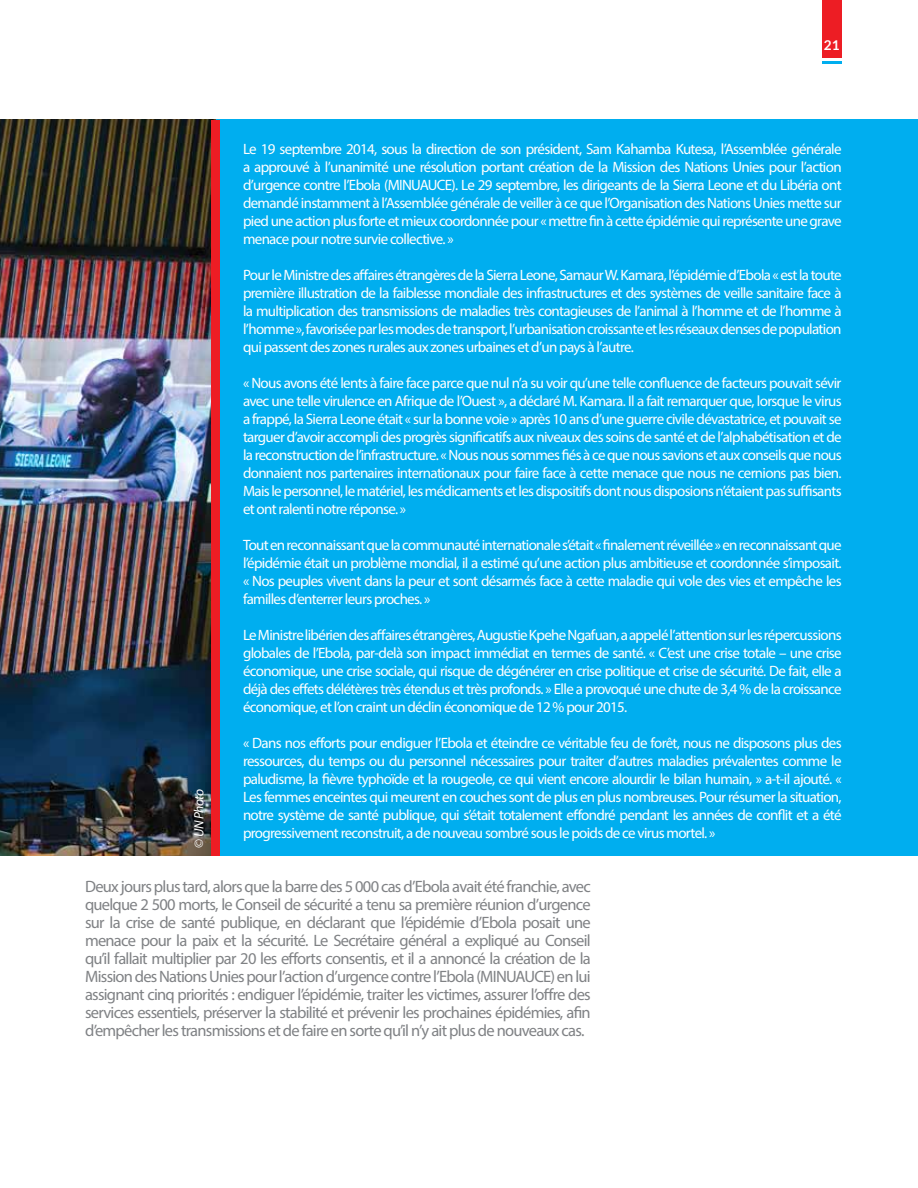
<style>
.page{position:relative;width:918px;height:1188px;background:#fff}
.page>*{position:absolute;margin:0;border:0;box-sizing:border-box;transform-origin:0 0}
.t1{font:16.5px/18px "Myriad Pro";letter-spacing:-.045em;color:#808285;text-align:justify}
.t2{font:15px/18px "Myriad Pro";letter-spacing:-.045em;color:#fff;text-align:justify}
.t3{font:italic 13.5px "Myriad Pro";letter-spacing:-.045em;color:#fff}
.t4{font:700 13.5px "Lato";color:#fff}
.s1{font-style:normal}
</style>
<div class="page">
<div style="left:822px;top:0;width:20px;height:64px;background:#ed1d24"></div>
<hr style="left:822px;top:61px;width:20px;height:3px;background:#00aeef">
<hr style="left:821px;top:59px;width:22px;height:2px;background:#fff">
<div style="left:0;top:119px;width:918px;height:737px;background:#00aeef"></div>
<img style="left:0;top:119px;width:216px;height:737px">
<div style="left:212px;top:120px;width:8px;height:736px;background:#ed1d24"></div>
<p class="t3" style="left:191px;top:848px;width:60px;rotate:-90deg"><span class="s1">©</span> UN Photo</p>
<p class="t4" style="left:824px;top:37px;width:17px">21</p>
<p class="t2" style="left:243px;top:140px;width:600px">Le 19 septembre 2014, sous la direction de son président, Sam Kahamba Kutesa, l’Assemblée générale a approuvé à l’unanimité une résolution portant création de la Mission des Nations Unies pour l’action d’urgence contre l’Ebola (MINUAUCE). Le 29 septembre, les dirigeants de la Sierra Leone et du Libéria ont demandé instamment à l’Assemblée générale de veiller à ce que l’Organisation des Nations Unies mette sur pied une action plus forte et mieux coordonnée pour « mettre fin à cette épidémie qui représente une grave menace pour notre survie collective. »</p>
<p class="t2" style="left:243px;top:266px;width:600px">Pour le Ministre des affaires étrangères de la Sierra Leone, Samaur W. Kamara, l’épidémie d’Ebola « est la toute première illustration de la faiblesse mondiale des infrastructures et des systèmes de veille sanitaire face à la multiplication des transmissions de maladies très contagieuses de l’animal à l’homme et de l’homme à l’homme », favorisée par les modes de transport, l’urbanisation croissante et les réseaux denses de population qui passent des zones rurales aux zones urbaines et d’un pays à l’autre.</p>
<p class="t2" style="left:243px;top:374px;width:600px">« Nous avons été lents à faire face parce que nul n’a su voir qu’une telle confluence de facteurs pouvait sévir avec une telle virulence en Afrique de l’Ouest », a déclaré M. Kamara. Il a fait remarquer que, lorsque le virus a frappé, la Sierra Leone était « sur la bonne voie » après 10 ans d’une guerre civile dévastatrice, et pouvait se targuer d’avoir accompli des progrès significatifs aux niveaux des soins de santé et de l’alphabétisation et de la reconstruction de l’infrastructure. « Nous nous sommes fiés à ce que nous savions et aux conseils que nous donnaient nos partenaires internationaux pour faire face à cette menace que nous ne cernions pas bien.<br>Mais le personnel, le matériel, les médicaments et les dispositifs dont nous disposions n’étaient pas suffisants et ont ralenti notre réponse. »</p>
<p class="t2" style="left:243px;top:536px;width:600px">Tout en reconnaissant que la communauté internationale s’était « finalement réveillée » en reconnaissant que l’épidémie était un problème mondial, il a estimé qu’une action plus ambitieuse et coordonnée s’imposait. « Nos peuples vivent dans la peur et sont désarmés face à cette maladie qui vole des vies et empêche les familles d’enterrer leurs proches. »</p>
<p class="t2" style="left:243px;top:626px;width:600px">Le Ministre libérien des affaires étrangères, Augustie Kpehe Ngafuan, a appelé l’attention sur les répercussions globales de l’Ebola, par-delà son impact immédiat en termes de santé. « C’est une crise totale – une crise économique, une crise sociale, qui risque de dégénérer en crise politique et crise de sécurité. De fait, elle a déjà des effets délétères très étendus et très profonds. » Elle a provoqué une chute de 3,4 % de la croissance économique, et l’on craint un déclin économique de 12 % pour 2015.</p>
<p class="t2" style="left:243px;top:734px;width:600px">« Dans nos efforts pour endiguer l’Ebola et éteindre ce véritable feu de forêt, nous ne disposons plus des ressources, du temps ou du personnel nécessaires pour traiter d’autres maladies prévalentes comme le paludisme, la fièvre typhoïde et la rougeole, ce qui vient encore alourdir le bilan humain, » a-t-il ajouté. « Les femmes enceintes qui meurent en couches sont de plus en plus nombreuses. Pour résumer la situation, notre système de santé publique, qui s’était totalement effondré pendant les années de conflit et a été progressivement reconstruit, a de nouveau sombré sous le poids de ce virus mortel. »</p>
<p class="t1" style="left:85px;top:877px;width:507px">Deux jours plus tard, alors que la barre des 5 000 cas d’Ebola avait été franchie, avec quelque 2 500 morts, le Conseil de sécurité a tenu sa première réunion d’urgence sur la crise de santé publique, en déclarant que l’épidémie d’Ebola posait une menace pour la paix et la sécurité. Le Secrétaire général a expliqué au Conseil qu’il fallait multiplier par 20 les efforts consentis, et il a annoncé la création de la Mission des Nations Unies pour l’action d’urgence contre l’Ebola (MINUAUCE) en lui assignant cinq priorités : endiguer l’épidémie, traiter les victimes, assurer l’offre des services essentiels, préserver la stabilité et prévenir les prochaines épidémies, afin d’empêcher les transmissions et de faire en sorte qu’il n’y ait plus de nouveaux cas.</p>
</div>
